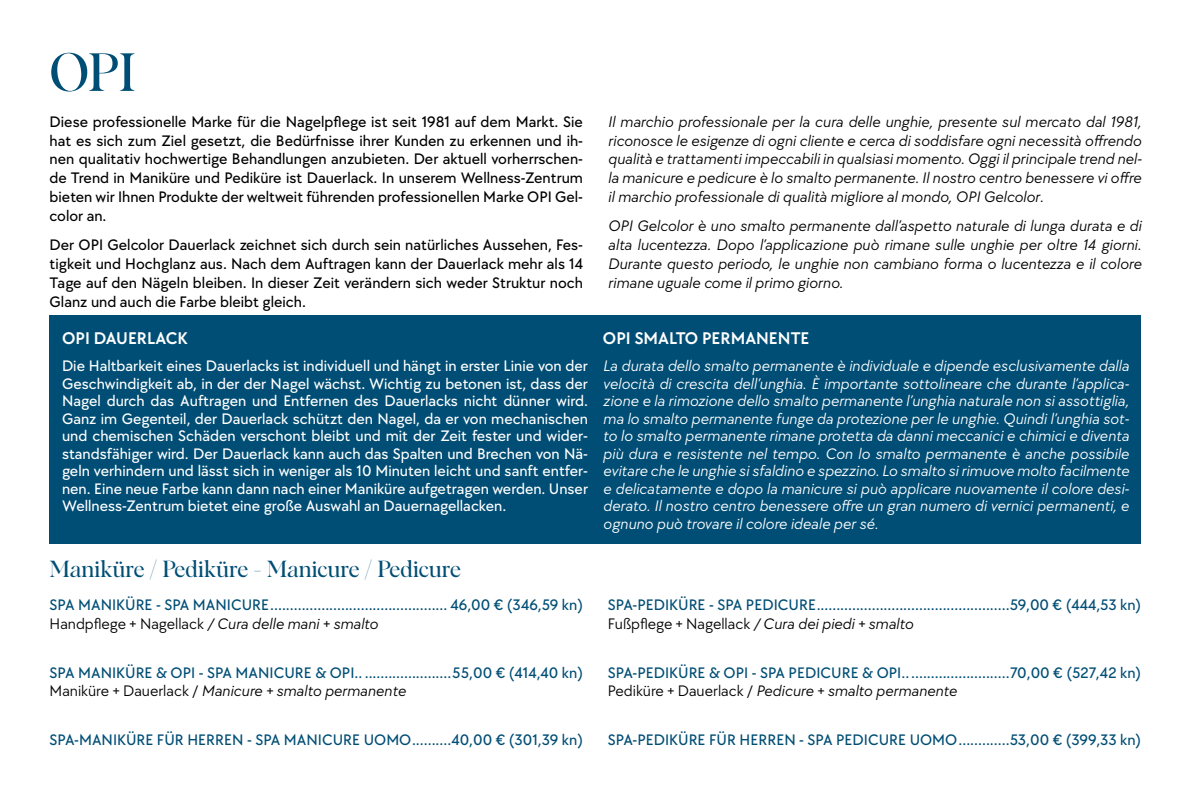
<style>
.page{position:relative;width:1191px;height:794px;background:#fff}
.page>*{position:absolute;margin:0;border:0;box-sizing:border-box;transform-origin:0 0}
.t1{font:52.5px "Albra Display";color:#004e75}
.t2{font:22.75px "Albra Display";color:#004e75}
.t3{font:600 17.5px "TT Chocolates";color:#fff}
.t4{font:italic 15.75px/17.5px "TT Chocolates";color:#fff;text-align:justify}
.t5{font:500 15.75px/18.9px "TT Chocolates";color:#004e75}
.t6{font:500 15.75px/17.5px "TT Chocolates";color:#fff;text-align:justify}
.t7{font:500 15.75px/18.9px "TT Chocolates";color:#000;text-align:justify}
.t8{font:italic 15.75px/18.9px "TT Chocolates";color:#000;text-align:justify}
.s1{font-weight:400;color:#000}
.s2{font-weight:400;font-style:italic;color:#000}
</style>
<div class="page">
<div style="left:50px;top:315px;width:1091px;height:228px;background:#004e75"></div>
<h1 class="t1" style="left:50px;top:34px;width:87px">OPI</h1>
<p class="t7" style="left:50px;top:111px;width:535px">Diese professionelle Marke für die Nagelpflege ist seit 1981 auf dem Markt. Sie hat es sich zum Ziel gesetzt, die Bedürfnisse ihrer Kunden zu erkennen und ih&shy;nen qualitativ hochwertige Behandlungen anzubieten. Der aktuell vorherrschen&shy;de Trend in Maniküre und Pediküre ist Dauerlack. In unserem Wellness-Zentrum bieten wir Ihnen Produkte der weltweit führenden professionellen Marke OPI Gel&shy;color an.</p>
<p class="t7" style="left:50px;top:235px;width:535px">Der OPI Gelcolor Dauerlack zeichnet sich durch sein natürliches Aussehen, Fes&shy;tigkeit und Hochglanz aus. Nach dem Auftragen kann der Dauerlack mehr als 14<br>Tage auf den Nägeln bleiben. In dieser Zeit verändern sich weder Struktur noch Glanz und auch die Farbe bleibt gleich.</p>
<p class="t3" style="left:62px;top:326px;width:127px">OPI DAUERLACK</p>
<p class="t6" style="left:62px;top:356px;width:527px">Die Haltbarkeit eines Dauerlacks ist individuell und hängt in erster Linie von der Geschwindigkeit ab, in der der Nagel wächst. Wichtig zu betonen ist, dass der Nagel durch das Auftragen und Entfernen des Dauerlacks nicht dünner wird.<br>Ganz im Gegenteil, der Dauerlack schützt den Nagel, da er von mechanischen und chemischen Schäden verschont bleibt und mit der Zeit fester und wider&shy;standsfähiger wird. Der Dauerlack kann auch das Spalten und Brechen von Nä&shy;geln verhindern und lässt sich in weniger als 10 Minuten leicht und sanft entfer&shy;nen. Eine neue Farbe kann dann nach einer Maniküre aufgetragen werden. Unser Wellness-Zentrum bietet eine große Auswahl an Dauernagellacken.</p>
<h2 class="t2" style="left:50px;top:552px;width:413px">Maniküre / Pediküre - Manicure / Pedicure</h2>
<p class="t5" style="left:50px;top:594px;width:535px">SPA MANIKÜRE - SPA MANICURE............................................. 46,00 € (346,59 kn)<br><span class="s1">Handpflege + Nagellack</span> <span class="s2">/ Cura delle mani + smalto</span></p>
<p class="t5" style="left:50px;top:662px;width:535px">SPA MANIKÜRE &amp; OPI - SPA MANICURE &amp; OPI.. ......................55,00 € (414,40 kn)<br><span class="s1">Maniküre + Dauerlack /</span> <span class="s2">Manicure + smalto permanente</span></p>
<p class="t5" style="left:50px;top:730px;width:535px">SPA-MANIKÜRE FÜR HERREN - SPA MANICURE UOMO..........40,00 € (301,39 kn)</p>
<p class="t8" style="left:608px;top:111px;width:535px">Il marchio professionale per la cura delle unghie, presente sul mercato dal 1981, riconosce le esigenze di ogni cliente e cerca di soddisfare ogni necessità offrendo qualità e trattamenti impeccabili in qualsiasi momento. Oggi il principale trend nel&shy;la manicure e pedicure è lo smalto permanente. Il nostro centro benessere vi offre il marchio professionale di qualità migliore al mondo, OPI Gelcolor.</p>
<p class="t8" style="left:608px;top:216px;width:535px">OPI Gelcolor è uno smalto permanente dall’aspetto naturale di lunga durata e di alta lucentezza. Dopo l’applicazione può rimane sulle unghie per oltre 14 giorni.<br>Durante questo periodo, le unghie non cambiano forma o lucentezza e il colore rimane uguale come il primo giorno.</p>
<p class="t3" style="left:603px;top:326px;width:208px">OPI SMALTO PERMANENTE</p>
<p class="t4" style="left:603px;top:357px;width:528px">La durata dello smalto permanente è individuale e dipende esclusivamente dalla velocità di crescita dell’unghia. È importante sottolineare che durante l’applica&shy;zione e la rimozione dello smalto permanente l’unghia naturale non si assottiglia, ma lo smalto permanente funge da protezione per le unghie. Quindi l’unghia sot&shy;to lo smalto permanente rimane protetta da danni meccanici e chimici e diventa più dura e resistente nel tempo. Con lo smalto permanente è anche possibile evitare che le unghie si sfaldino e spezzino. Lo smalto si rimuove molto facilmente e delicatamente e dopo la manicure si può applicare nuovamente il colore desi&shy;derato. Il nostro centro benessere offre un gran numero di vernici permanenti, e ognuno può trovare il colore ideale per sé.</p>
<p class="t5" style="left:608px;top:594px;width:535px">SPA-PEDIKÜRE - SPA PEDICURE.................................................59,00 € (444,53 kn)<br><span class="s1">Fußpflege + Nagellack</span> <span class="s2">/ Cura dei piedi + smalto</span></p>
<p class="t5" style="left:608px;top:662px;width:535px">SPA-PEDIKÜRE &amp; OPI - SPA PEDICURE &amp; OPI...........................70,00 € (527,42 kn)<br><span class="s1">Pediküre + Dauerlack /</span> <span class="s2">Pedicure + smalto permanente</span></p>
<p class="t5" style="left:608px;top:730px;width:535px">SPA-PEDIKÜRE FÜR HERREN - SPA PEDICURE UOMO.............53,00 € (399,33 kn)</p>
</div>
